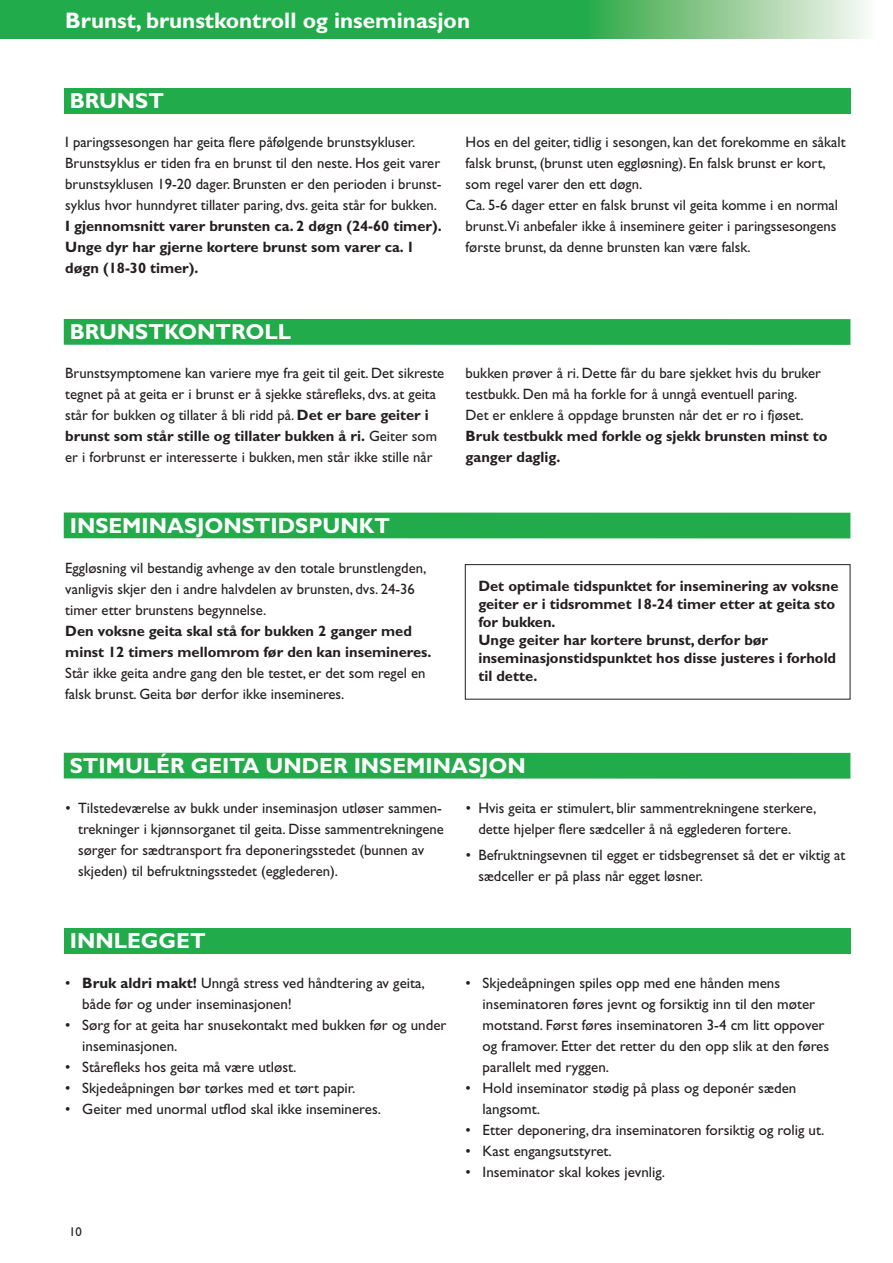
<style>
.page{position:relative;width:893px;height:1263px;background:#fff}
.page>*{position:absolute;margin:0;border:0;box-sizing:border-box;transform-origin:0 0}
.t1{font:700 22.5px "Gill Sans";color:#fff}
.t2{font:700 21.75px "Gill Sans";color:#fff}
.t3{font:15px/21px "Gill Sans";color:#231f20}
.t4{font:700 15px/18px "Gill Sans";color:#231f20}
.t5{font:12.75px "Gill Sans";color:#231f20}
.s1{font-weight:700}
</style>
<div class="page">
<div style="left:587px;top:0;width:287px;height:38px;background:linear-gradient(to right,#32a744,#fdf8f4)"></div>
<div style="left:0;top:0;width:589px;height:38px;background:#22ab4a"></div>
<div style="left:64px;top:753px;width:786px;height:26px;background:#22ab4a"></div>
<div style="left:64px;top:512px;width:786px;height:26px;background:#22ab4a"></div>
<div style="left:64px;top:319px;width:786px;height:26px;background:#22ab4a"></div>
<div style="left:64px;top:88px;width:786px;height:26px;background:#22ab4a"></div>
<div style="left:64px;top:928px;width:786px;height:26px;background:#22ab4a"></div>
<div style="left:465px;top:564px;width:385px;height:135px;border:1px solid #231f20"></div>
<h1 class="t1" style="left:65px;top:13px;width:406px">Brunst, brunstkontroll og inseminasjon</h1>
<h2 class="t2" style="left:70px;top:93px;width:96px">BRUNST</h2>
<p class="t3" style="left:65px;top:133px;width:378px">I paringssesongen har geita flere påfølgende brunstsykluser.<br>Brunstsyklus er tiden fra en brunst til den neste. Hos geit varer brunstsyklusen 19-20 dager. Brunsten er den perioden i brunst&shy;syklus hvor hunndyret tillater paring, dvs. geita står for bukken.</p>
<p class="t4" style="left:65px;top:217px;width:378px;line-height:21px">I gjennomsnitt varer brunsten ca. 2 døgn (24-60 timer).<br>Unge dyr har gjerne kortere brunst som varer ca. 1 døgn (18-30 timer).</p>
<h2 class="t2" style="left:70px;top:324px;width:223px">BRUNSTKONTROLL</h2>
<p class="t3" style="left:466px;top:133px;width:381px">Hos en del geiter, tidlig i sesongen, kan det forekomme en såkalt falsk brunst, (brunst uten eggløsning). En falsk brunst er kort, som regel varer den ett døgn.<br>Ca. 5-6 dager etter en falsk brunst vil geita komme i en normal brunst.Vi anbefaler ikke å inseminere geiter i paringssesongens første brunst, da denne brunsten kan være falsk.</p>
<p class="t3" style="left:65px;top:364px;width:381px">Brunstsymptomene kan variere mye fra geit til geit. Det sikreste tegnet på at geita er i brunst er å sjekke stårefleks, dvs. at geita står for bukken og tillater å bli ridd på. <span class="s1">Det er bare geiter i brunst som står stille og tillater bukken å ri.</span> Geiter som er i forbrunst er interesserte i bukken, men står ikke stille når</p>
<p class="t3" style="left:466px;top:364px;width:357px">bukken prøver å ri. Dette får du bare sjekket hvis du bruker testbukk. Den må ha forkle for å unngå eventuell paring.<br>Det er enklere å oppdage brunsten når det er ro i fjøset.</p>
<p class="t4" style="left:466px;top:427px;width:363px;line-height:21px">Bruk testbukk med forkle og sjekk brunsten minst to ganger daglig.</p>
<h2 class="t2" style="left:70px;top:518px;width:322px">INSEMINASJONSTIDSPUNKT</h2>
<p class="t3" style="left:65px;top:559px;width:362px">Eggløsning vil bestandig avhenge av den totale brunstlengden, vanligvis skjer den i andre halvdelen av brunsten, dvs. 24-36 timer etter brunstens begynnelse.</p>
<p class="t4" style="left:65px;top:622px;width:368px;line-height:21px">Den voksne geita skal stå for bukken 2 ganger med minst 12 timers mellomrom før den kan insemineres.</p>
<p class="t3" style="left:65px;top:664px;width:362px">Står ikke geita andre gang den ble testet, er det som regel en falsk brunst. Geita bør derfor ikke insemineres.</p>
<p class="t4" style="left:478px;top:578px;width:362px">Det optimale tidspunktet for inseminering av voksne geiter er i tidsrommet 18-24 timer etter at geita sto for bukken.<br>Unge geiter har kortere brunst, derfor bør inseminasjonstidspunktet hos disse justeres i forhold til dette.</p>
<h2 class="t2" style="left:70px;top:758px;width:457px">STIMULÉR GEITA UNDER INSEMINASJON</h2>
<p class="t3" style="left:78px;top:799px;width:367px;text-indent:-13px">• Tilstedeværelse av bukk under inseminasjon utløser sammen&shy;trekninger i kjønnsorganet til geita. Disse sammentrekningene sørger for sædtransport fra deponeringsstedet (bunnen av skjeden) til befruktningsstedet (egglederen).</p>
<p class="t3" style="left:478px;top:799px;width:339px;text-indent:-13px">• Hvis geita er stimulert, blir sammentrekningene sterkere, dette hjelper flere sædceller å nå egglederen fortere.</p>
<p class="t3" style="left:478px;top:846px;width:368px;text-indent:-13px">• Befruktningsevnen til egget er tidsbegrenset så det er viktig at sædceller er på plass når egget løsner.</p>
<h2 class="t2" style="left:70px;top:933px;width:137px">INNLEGGET</h2>
<p class="t3" style="left:82px;top:974px;width:344px;text-indent:-17px">• <span class="s1">Bruk aldri makt!</span> Unngå stress ved håndtering av geita, både før og under inseminasjonen!</p>
<p class="t3" style="left:82px;top:1016px;width:366px;text-indent:-17px">• Sørg for at geita har snusekontakt med bukken før og under inseminasjonen.</p>
<p class="t3" style="left:65px;top:1058px;width:233px">• Stårefleks hos geita må være utløst.</p>
<p class="t3" style="left:65px;top:1079px;width:292px">• Skjedeåpningen bør tørkes med et tørt papir.</p>
<p class="t3" style="left:65px;top:1100px;width:317px">• Geiter med unormal utflod skal ikke insemineres.</p>
<p class="t5" style="left:69px;top:1227px;width:14px">10</p>
<p class="t3" style="left:483px;top:974px;width:348px;text-indent:-17px">• Skjedeåpningen spiles opp med ene hånden mens inseminatoren føres jevnt og forsiktig inn til den møter motstand. Først føres inseminatoren 3-4 cm litt oppover og framover. Etter det retter du den opp slik at den føres parallelt med ryggen.</p>
<p class="t3" style="left:483px;top:1079px;width:315px;text-indent:-17px">• Hold inseminator stødig på plass og deponér sæden langsomt.</p>
<p class="t3" style="left:466px;top:1121px;width:360px">• Etter deponering, dra inseminatoren forsiktig og rolig ut.</p>
<p class="t3" style="left:466px;top:1142px;width:148px">• Kast engangsutstyret.</p>
<p class="t3" style="left:466px;top:1163px;width:201px">• Inseminator skal kokes jevnlig.</p>
</div>
